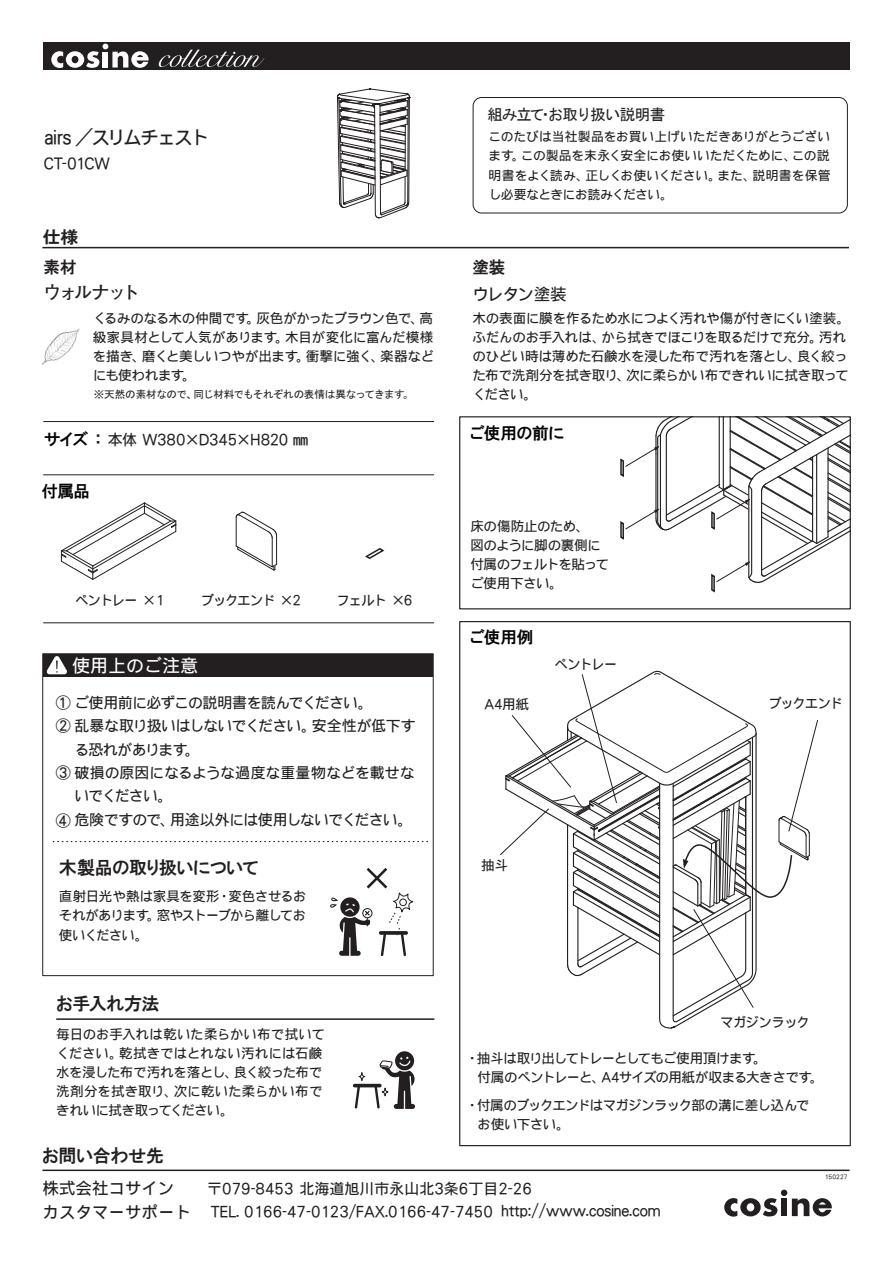
<style>
.page{position:relative;width:893px;height:1263px;background:#fff}
.page>*{position:absolute;margin:0;border:0;box-sizing:border-box;transform-origin:0 0}
.t1{font:18.9px "DF Gothic P W5 WINP RKSJ H";letter-spacing:-.095em;color:#231f20}
.t2{font:18px "HGP Gothic E";letter-spacing:-.015em;color:#231f20}
.t3{font:18px "DF Gothic P W5 WINP RKSJ H";color:#fff}
.t4{font:700 18px "Futo Go B101 Pro";letter-spacing:-.13em;color:#231f20}
.t5{font:16.8px "HGP Gothic E";color:#231f20;scale:1.07 1}
.t6{font:16.5px/24px "DF Gothic P W5 WINP RKSJ H";color:#231f20}
.t7{font:16.5px "HGP Gothic E";letter-spacing:-.02em;color:#030303}
.t8{font:16.5px "HGP Gothic E";color:#231f20}
.t9{font:15.45px "MS Gothic";letter-spacing:-.05em;color:#231f20}
.t10{font:15.45px "DF Gothic P W5 WINP RKSJ H";letter-spacing:-.03em;color:#231f20}
.t11{font:15px/22.6px "DF Gothic P W5 WINP RKSJ H";letter-spacing:-.01em;color:#231f20}
.t12{font:15px "DF Gothic P W5 WINP RKSJ H";letter-spacing:-.055em;color:#231f20}
.t13{font:15px "DF Gothic P W5 WINP RKSJ H";letter-spacing:-.035em;color:#231f20}
.t14{font:15px "DF Gothic P W5 WINP RKSJ H";letter-spacing:-.05em;color:#231f20}
.t15{font:13.5px/19.2px "DF Gothic P W5 WINP RKSJ H";letter-spacing:-.035em;color:#231f20}
.t16{font:13.5px/19.2px "DF Gothic P W5 WINP RKSJ H";letter-spacing:-.015em;color:#231f20}
.t17{font:13.5px/19.2px "DF Gothic P W5 WINP RKSJ H";letter-spacing:-.055em;color:#231f20}
.t18{font:13.5px "DF Gothic P W5 WINP RKSJ H";letter-spacing:-.07em;color:#231f20}
.t19{font:12.75px/19.2px "DF Gothic P W5 WINP RKSJ H";letter-spacing:-.035em;color:#231f20;text-align:justify}
.t20{font:10.5px "MS Gothic";letter-spacing:-.035em;color:#231f20}
.t21{font:6px "DF Gothic P W5 WINP RKSJ H";color:#231f20}
.s1{font-family:"HGP Gothic E";font-size:16.5px;color:#030303}
.s2{font-family:"HGP Gothic E";font-size:16.5px}
</style>
<div class="page">
<svg style="left:330px;top:868px;width:83px;height:88px"></svg>
<div style="left:43px;top:654px;width:390px;height:23px;background:#231f20"></div>
<svg style="left:47px;top:656px;width:20px;height:18px"></svg>
<div style="left:42px;top:653px;width:392px;height:323px;border:1px solid #231f20"></div>
<svg style="left:53px;top:841px;width:375px;height:1px"></svg>
<hr style="left:43px;top:421px;width:391px;height:1px;background:#231f20">
<hr style="left:43px;top:474px;width:391px;height:1px;background:#231f20">
<div style="left:43px;top:42px;width:806px;height:28px;background:#231f20"></div>
<hr style="left:353px;top:1084px;width:29px;height:3px;background:#231f20;border-radius:2px">
<svg style="left:355px;top:1087px;width:5px;height:21px"></svg>
<div style="left:358px;top:1072px;width:7px;height:9px;border:1px solid #231f20;border-radius:50%"></div>
<svg style="left:374px;top:1051px;width:41px;height:58px"></svg>
<img style="left:42px;top:328px;width:38px;height:37px">
<svg style="left:159px;top:50px;width:105px;height:17px"></svg>
<svg style="left:51px;top:44px;width:98px;height:24px"></svg>
<hr style="left:42px;top:247px;width:807px;height:1px;background:#231f20">
<hr style="left:56px;top:1018px;width:378px;height:2px;background:#231f20">
<div style="left:473px;top:97px;width:375px;height:116px;border:1px solid #231f20;border-radius:9px"></div>
<hr style="left:43px;top:622px;width:391px;height:1px;background:#231f20">
<svg style="left:235px;top:511px;width:43px;height:60px"></svg>
<svg style="left:60px;top:502px;width:117px;height:78px"></svg>
<svg style="left:365px;top:548px;width:20px;height:11px"></svg>
<svg style="left:337px;top:88px;width:73px;height:130px"></svg>
<div style="left:459px;top:416px;width:392px;height:193px;border:1px solid #231f20"></div>
<svg style="left:619px;top:417px;width:231px;height:176px"></svg>
<svg style="left:500px;top:670px;width:318px;height:359px"></svg>
<hr style="left:42px;top:1169px;width:808px;height:2px;background:#231f20">
<svg style="left:724px;top:1198px;width:53px;height:19px"></svg>
<div style="left:781px;top:1198px;width:6px;height:18px;background:#231f20"></div>
<div style="left:781px;top:1189px;width:6px;height:7px;background:#231f20;border-radius:50%"></div>
<svg style="left:792px;top:1198px;width:40px;height:18px"></svg>
<h1 class="t1" style="left:44px;top:127px;width:166px">airs ／スリムチェスト</h1>
<p class="t10" style="left:44px;top:155px;width:68px">CT-01CW</p>
<p class="t5" style="left:43px;top:228px;width:35px">仕様</p>
<p class="t8" style="left:44px;top:259px;width:35px">素材</p>
<h2 class="t4" style="left:44px;top:278px;width:98px">ウォルナット</h2>
<p class="t15" style="left:93px;top:308px;width:343px;text-align:justify">くるみのなる木の仲間です。灰色がかったブラウン色で、高級家具材として人気があります。木目が変化に富んだ模様を描き、磨くと美しいつやが出ます。衝撃に強く、楽器などにも使われます。</p>
<p class="t20" style="left:94px;top:389px;width:321px">※天然の素材なので、同じ材料でもそれぞれの表情は異なってきます。</p>
<p class="t11" style="left:44px;top:428px;width:266px"><span class="s1">サイズ</span> <span class="s2">：</span> 本体 W380×D345×H820 ㎜</p>
<p class="t7" style="left:41px;top:482px;width:50px">付属品</p>
<p class="t15" style="left:75px;top:590px;width:93px">ペントレー ×１</p>
<p class="t15" style="left:201px;top:590px;width:102px">ブックエンド ×2</p>
<p class="t15" style="left:337px;top:590px;width:77px">フェルト ×6</p>
<h2 class="t3" style="left:72px;top:657px;width:128px">使用上のご注意</h2>
<p class="t12" style="left:56px;top:695px;width:319px">① ご使用前に必ずこの説明書を読んでください。</p>
<p class="t13" style="left:56px;top:718px;width:361px">② 乱暴な取り扱いはしないでください。安全性が低下す</p>
<p class="t12" style="left:74px;top:742px;width:127px">る恐れがあります。</p>
<p class="t11" style="left:56px;top:761px;width:361px">③ 破損の原因になるような過度な重量物などを載せな</p>
<p class="t11" style="left:74px;top:785px;width:100px">いでください。</p>
<p class="t14" style="left:56px;top:812px;width:358px">④ 危険ですので、用途以外には使用しないでください。</p>
<h2 class="t2" style="left:59px;top:858px;width:201px">木製品の取り扱いについて</h2>
<p class="t15" style="left:59px;top:887px;width:249px;text-align:justify">直射日光や熱は家具を変形・変色させるおそれがあります。窓やストーブから離してお使いください。</p>
<h2 class="t2" style="left:56px;top:995px;width:105px">お手入れ方法</h2>
<p class="t16" style="left:56px;top:1024px;width:270px">毎日のお手入れは乾いた柔らかい布で拭いてください。乾拭きではとれない汚れには石鹸水を浸した布で汚れを落とし、良く絞った布で洗剤分を拭き取り、次に乾いた柔らかい布できれいに拭き取ってください。</p>
<h2 class="t2" style="left:42px;top:1147px;width:123px">お問い合わせ先</h2>
<p class="t9" style="left:487px;top:107px;width:179px">組み立て・お取り扱い説明書</p>
<p class="t19" style="left:489px;top:127px;width:344px">このたびは当社製品をお買い上げいただきありがとうございます。この製品を末永く安全にお使いいただくために、この説明書をよく読み、正しくお使いください。また、説明書を保管し必要なときにお読みください。</p>
<p class="t8" style="left:472px;top:259px;width:34px">塗装</p>
<p class="t6" style="left:472px;top:282px;width:96px">ウレタン塗装</p>
<p class="t15" style="left:472px;top:308px;width:379px">木の表面に膜を作るため水につよく汚れや傷が付きにくい塗装。ふだんのお手入れは、から拭きでほこりを取るだけで充分。汚れのひどい時は薄めた石鹸水を浸した布で汚れを落とし、良く絞った布で洗剤分を拭き取り、次に柔らかい布できれいに拭き取ってください。</p>
<p class="t7" style="left:470px;top:424px;width:95px">ご使用の前に</p>
<p class="t15" style="left:470px;top:516px;width:140px">床の傷防止のため、<br>図のように脚の裏側に付属のフェルトを貼ってご使用下さい。</p>
<p class="t7" style="left:470px;top:629px;width:65px">ご使用例</p>
<p class="t15" style="left:484px;top:695px;width:46px">A4用紙</p>
<p class="t15" style="left:555px;top:654px;width:64px">ペントレー</p>
<p class="t15" style="left:481px;top:855px;width:28px">抽斗</p>
<p class="t15" style="left:768px;top:693px;width:76px">ブックエンド</p>
<p class="t18" style="left:720px;top:1015px;width:91px">マガジンラック</p>
<p class="t15" style="left:478px;top:1049px;width:348px;text-indent:-12px">・抽斗は取り出してトレーとしてもご使用頂けます。<br>付属のペントレーと、A4サイズの用紙が収まる大きさです。</p>
<p class="t17" style="left:478px;top:1095px;width:333px;text-indent:-12px">・付属のブックエンドはマガジンラック部の溝に差し込んでお使い下さい。</p>
<p class="t6" style="left:43px;top:1176px;width:150px">株式会社コサインカスタマーサポート</p>
<p class="t11" style="left:207px;top:1177px;width:455px">〒079-8453 北海道旭川市永山北3条6丁目2-26<br>TEL. 0166-47-0123/FAX.0166-47-7450 http://www.cosine.com</p>
<p class="t21" style="left:825px;top:1174px;width:24px">150227</p>
</div>
